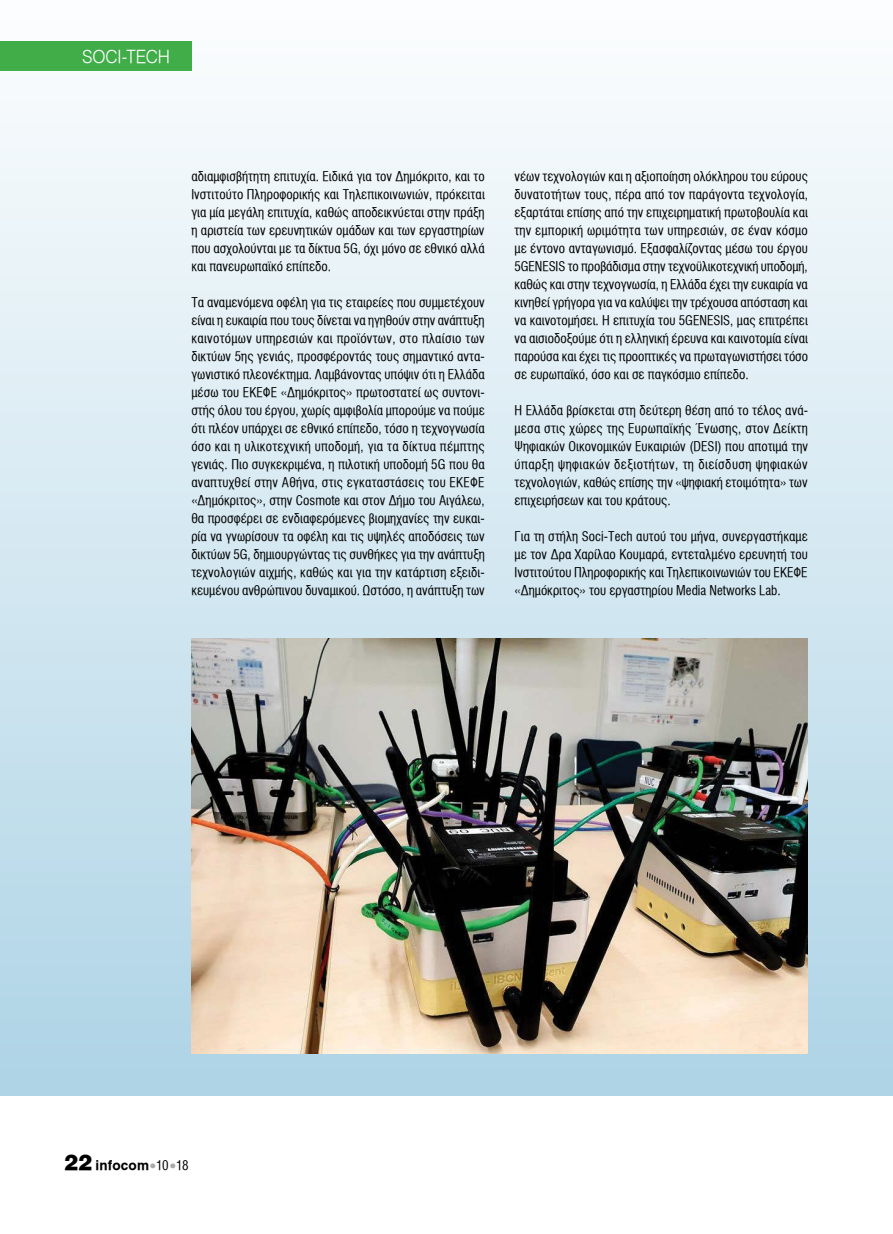
<style>
.page{position:relative;width:893px;height:1234px;background:#fff}
.page>*{position:absolute;margin:0;border:0;box-sizing:border-box;transform-origin:0 0}
.t1{font:300 18px "UB Helvetica";letter-spacing:-.005em;color:#fff;scale:.95 1}
.t2{font:13.5px/18px "UB Helvetica Cond";color:#000;text-align:justify}
.t3{font:13.5px "UB Helvetica Bold";letter-spacing:.01em;color:#000}
.s1{font-family:"UB Helvetica";font-weight:900;font-size:21px}
.s2{font-family:"UB Helvetica Cond";font-size:12px;color:#a7a9ac}
.s3{font-family:"UB Helvetica Cond"}
</style>
<div class="page">
<div style="left:0;top:0;width:893px;height:1095px;background:linear-gradient(to bottom,#fcfdfe,#aed4e5)"></div>
<img style="left:191px;top:638px;width:617px;height:414px">
<div style="left:0;top:41px;width:191px;height:30px;background:#41ad49"></div>
<h1 class="t1" style="left:82px;top:46px;width:94px">SOCI-TECH</h1>
<p class="t2" style="left:191px;top:167px;width:295px">αδιαμφισβήτητη επιτυχία. Ειδικά για τον Δημόκριτο, και το Ινστιτούτο Πληροφορικής και Τηλεπικοινωνιών, πρόκειται για μία μεγάλη επιτυχία, καθώς αποδεικνύεται στην πράξη η αριστεία των ερευνητικών ομάδων και των εργαστηρίων που ασχολούνται με τα δίκτυα 5G, όχι μόνο σε εθνικό αλλά και πανευρωπαϊκό επίπεδο.</p>
<p class="t2" style="left:191px;top:293px;width:295px">Τα αναμενόμενα οφέλη για τις εταιρείες που συμμετέχουν είναι η ευκαιρία που τους δίνεται να ηγηθούν στην ανάπτυξη καινοτόμων υπηρεσιών και προϊόντων, στο πλαίσιο των δικτύων 5ης γενιάς, προσφέροντάς τους σημαντικό αντα&shy;γωνιστικό πλεονέκτημα. Λαμβάνοντας υπόψιν ότι η Ελλάδα μέσω του ΕΚΕΦΕ «Δημόκριτος» πρωτοστατεί ως συντονι&shy;στής όλου του έργου, χωρίς αμφιβολία μπορούμε να πούμε ότι πλέον υπάρχει σε εθνικό επίπεδο, τόσο η τεχνογνωσία όσο και η υλικοτεχνική υποδομή, για τα δίκτυα πέμπτης γενιάς. Πιο συγκεκριμένα, η πιλοτική υποδομή 5G που θα αναπτυχθεί στην Αθήνα, στις εγκαταστάσεις του ΕΚΕΦΕ «Δημόκριτος», στην Cosmote και στον Δήμο του Αιγάλεω, θα προσφέρει σε ενδιαφερόμενες βιομηχανίες την ευκαι&shy;ρία να γνωρίσουν τα οφέλη και τις υψηλές αποδόσεις των δικτύων 5G, δημιουργώντας τις συνθήκες για την ανάπτυξη τεχνολογιών αιχμής, καθώς και για την κατάρτιση εξειδι&shy;κευμένου ανθρώπινου δυναμικού. Ωστόσο, η ανάπτυξη των</p>
<p class="t2" style="left:514px;top:167px;width:295px">νέων τεχνολογιών και η αξιοποίηση ολόκληρου του εύρους δυνατοτήτων τους, πέρα από τον παράγοντα τεχνολογία, εξαρτάται επίσης από την επιχειρηματική πρωτοβουλία και την εμπορική ωριμότητα των υπηρεσιών, σε έναν κόσμο με έντονο ανταγωνισμό. Εξασφαλίζοντας μέσω του έργου 5GENESIS το προβάδισμα στην τεχνοϋλικοτεχνική υποδομή, καθώς και στην τεχνογνωσία, η Ελλάδα έχει την ευκαιρία να κινηθεί γρήγορα για να καλύψει την τρέχουσα απόσταση και να καινοτομήσει. Η επιτυχία του 5GENESIS, μας επιτρέπει να αισιοδοξούμε ότι η ελληνική έρευνα και καινοτομία είναι παρούσα και έχει τις προοπτικές να πρωταγωνιστήσει τόσο σε ευρωπαϊκό, όσο και σε παγκόσμιο επίπεδο.</p>
<p class="t2" style="left:514px;top:401px;width:295px">Η Ελλάδα βρίσκεται στη δεύτερη θέση από το τέλος ανά&shy;μεσα στις χώρες της Ευρωπαϊκής Ένωσης, στον Δείκτη Ψηφιακών Οικονομικών Ευκαιριών (DESI) που αποτιμά την ύπαρξη ψηφιακών δεξιοτήτων, τη διείσδυση ψηφιακών τεχνολογιών, καθώς επίσης την «ψηφιακή ετοιμότητα» των επιχειρήσεων και του κράτους.</p>
<p class="t2" style="left:514px;top:527px;width:295px">Για τη στήλη Soci-Tech αυτού του μήνα, συνεργαστήκαμε με τον Δρα Χαρίλαο Κουμαρά, εντεταλμένο ερευνητή του Ινστιτούτου Πληροφορικής και Τηλεπικοινωνιών του ΕΚΕΦΕ «Δημόκριτος» του εργαστηρίου Media Networks Lab.</p>
<p class="t3" style="left:64px;top:1157px;width:126px"><span class="s1">22</span> infocom<span class="s2">•</span><span class="s3">10</span><span class="s2">•</span><span class="s3">18</span></p>
</div>
